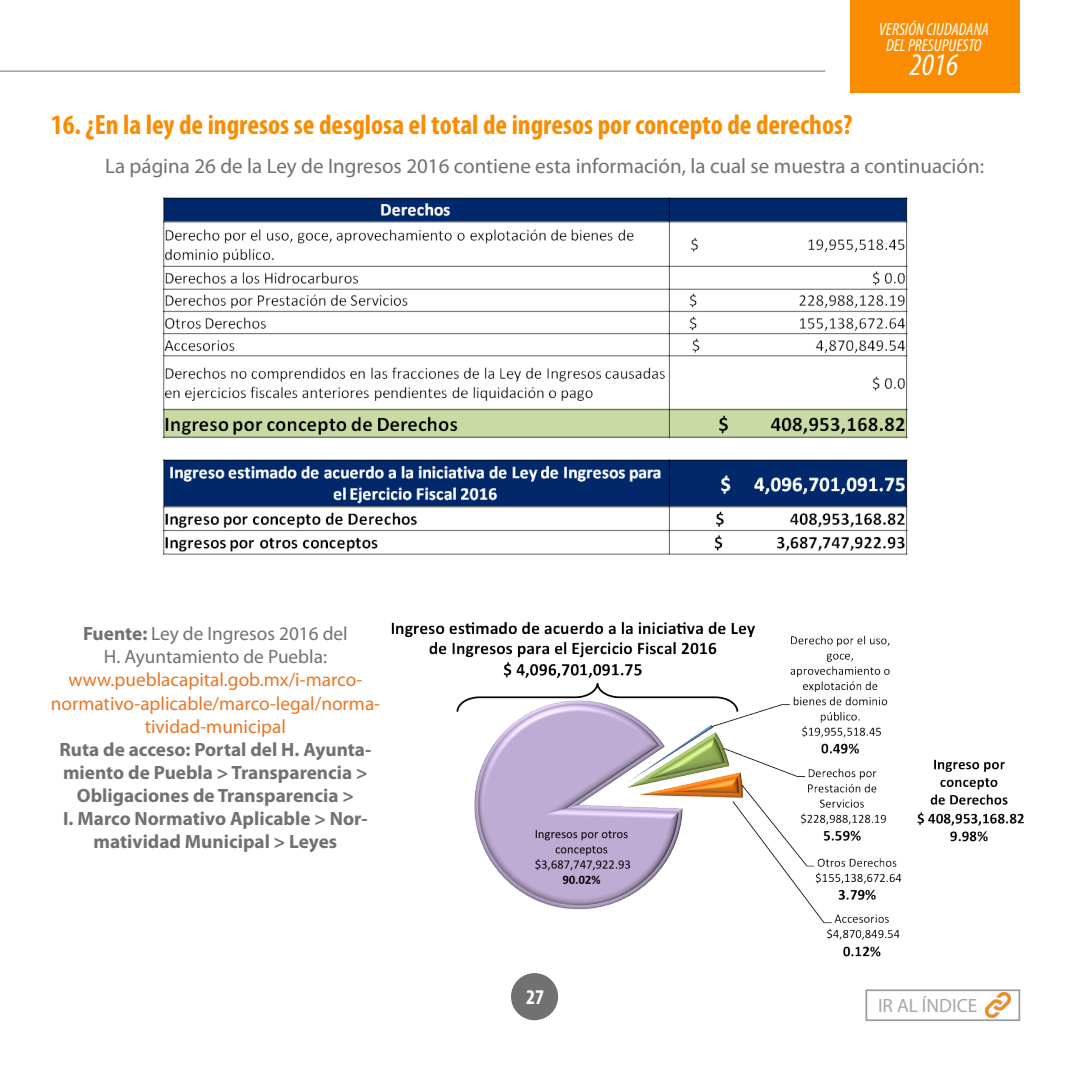
<style>
.page{position:relative;width:1071px;height:1071px;background:#fff}
.page>*{position:absolute;margin:0;border:0;box-sizing:border-box;transform-origin:0 0}
.t1{font:italic condensed 31.5px "Myriad Pro";color:#fff}
.t2{font:700 condensed 28px "Myriad Pro";color:#f98c01}
.t3{font:21px "Myriad Pro";color:#717172}
.t4{font:700 condensed 21px "Myriad Pro";color:#fff}
.t5{font:700 19.25px/23.1px "Myriad Pro";color:#717172;text-align:center}
.t6{font:19.25px/23.1px "Myriad Pro";color:#e97726;text-align:center}
.t7{font:19.25px "Myriad Pro";color:#717172}
.t8{font:19.25px "Myriad Pro";color:#a5a8ab}
.t9{font:italic condensed 17.5px "Myriad Pro";color:#fff}
.s1{font-weight:700}
</style>
<div class="page">
<div style="left:511px;top:973px;width:47px;height:47px;background:#717172;border-radius:50%"></div>
<hr style="left:0;top:71px;width:825px;height:1px;background:#717172">
<div style="left:851px;top:0;width:169px;height:92px;background:#f98c01"></div>
<div style="left:865px;top:989px;width:155px;height:32px;border:2px solid #9c9f9f"></div>
<img style="left:986px;top:993px;width:24px;height:24px">
<img style="left:162px;top:197px;width:746px;height:358px">
<img style="left:391px;top:622px;width:633px;height:335px">
<p class="t2" style="left:51px;top:107px;width:803px">16. ¿En la ley de ingresos se desglosa el total de ingresos por concepto de derechos?</p>
<p class="t9" style="left:879px;top:19px;width:112px">VERSIÓN CIUDADANA</p>
<p class="t9" style="left:886px;top:35px;width:97px">DEL PRESUPUESTO</p>
<p class="t1" style="left:910px;top:45px;width:50px">2016</p>
<p class="t3" style="left:105px;top:153px;width:880px">La página 26 de la Ley de Ingresos 2016 contiene esta información, la cual se muestra a continuación:</p>
<p class="t7" style="left:83px;top:622px;width:266px"><span class="s1">Fuente:</span> Ley de Ingresos 2016 del</p>
<p class="t7" style="left:104px;top:645px;width:225px">H. Ayuntamiento de Puebla:</p>
<p class="t6" style="left:51px;top:668px;width:331px">www.pueblacapital.gob.mx/i-marco&shy;normativo-aplicable/marco-legal/norma&shy;tividad-municipal</p>
<p class="t5" style="left:60px;top:737px;width:313px">Ruta de acceso: Portal del H. Ayunta&shy;miento de Puebla &gt; Transparencia &gt;<br>Obligaciones de Transparencia &gt;</p>
<p class="t5" style="left:63px;top:806px;width:306px">I. Marco Normativo Aplicable &gt; Nor&shy;matividad Municipal &gt; Leyes</p>
<p class="t4" style="left:526px;top:984px;width:19px">27</p>
<p class="t8" style="left:878px;top:994px;width:101px">IR AL ÍNDICE</p>
</div>
